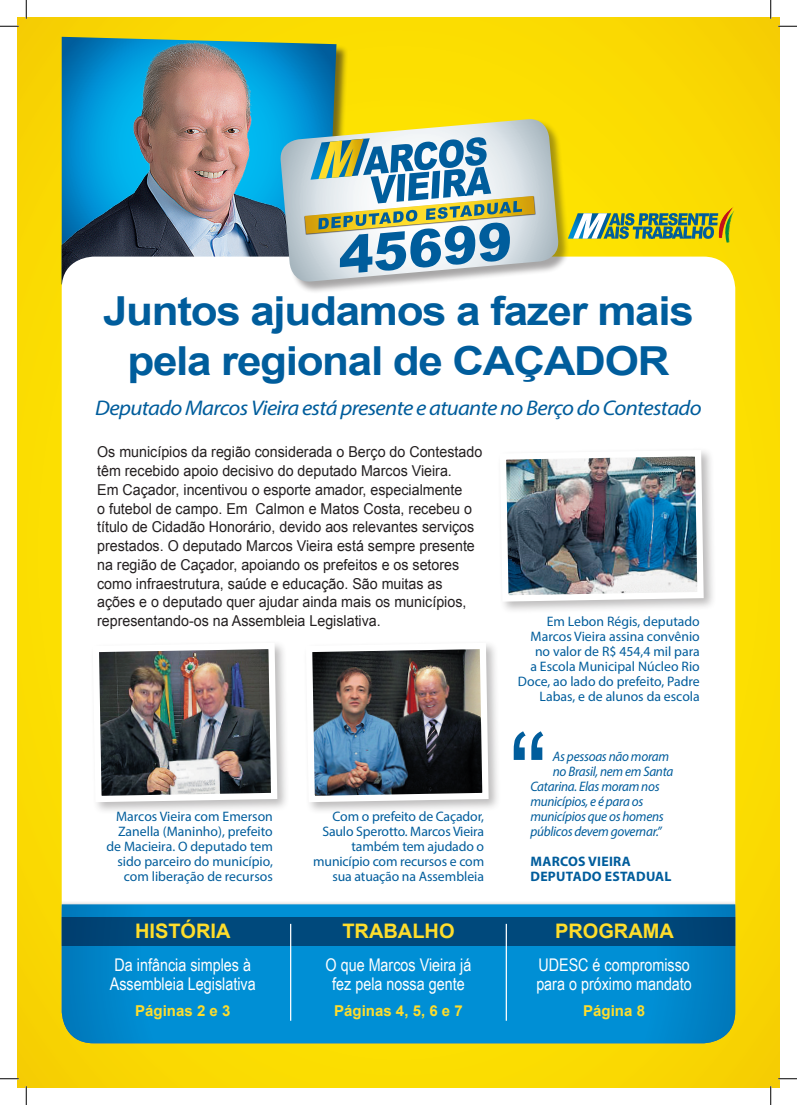
<style>
.page{position:relative;width:797px;height:1105px;background:#fff}
.page>*{position:absolute;margin:0;border:0;box-sizing:border-box;transform-origin:0 0}
.t1{font:700 40px/50px "Arial";letter-spacing:-.03em;color:#005d9c;text-align:center;scale:1.1 1}
.t2{font:italic 21.25px "Myriad Pro";letter-spacing:-.03em;color:#005d9c;scale:1.07 1}
.t3{font:700 20px "Arial";color:#ffdd2b}
.t4{font:17.5px/19.4px "Arial Narrow";color:#fff}
.t5{font:15px/18.8px "Arial";color:#231f20;scale:.95 1}
.t6{font:700 15px "Arial";color:#ffdd2b}
.t7{font:13.75px/15px "Myriad Pro";color:#005d9c;text-align:right}
.t8{font:italic 13.75px "Myriad Pro";letter-spacing:-.02em;color:#005d9c;scale:.96 1}
.t9{font:700 13.75px/15px "Myriad Pro";letter-spacing:.02em;color:#005d9c}
</style>
<div class="page">
<div style="left:17px;top:17px;width:762px;height:1070px;background:#fadc02"></div>
<svg style="left:314px;top:43px;width:22px;height:76px;background:#096ea4"></svg>
<img style="left:62px;top:37px;width:252px;height:246px">
<div style="left:62px;top:257px;width:673px;height:786px;background:#fff;border-radius:32px"></div>
<div style="left:62px;top:901px;width:673px;height:142px;background:#efeeee"></div>
<svg style="left:62px;top:904px;width:673px;height:139px;background:#028cd0"></svg>
<div style="left:62px;top:917px;width:673px;height:29px;background:#00497c"></div>
<svg style="left:570px;top:207px;width:164px;height:36px"></svg>
<div style="left:281px;top:119px;width:289px;height:175px;background:#231f20;opacity:.4"></div>
<svg style="left:279px;top:119px;width:281px;height:164px"></svg>
<svg style="left:305px;top:137px;width:230px;height:136px;background:#9cb8b8"></svg>
<hr style="left:290px;top:924px;width:1px;height:97px;background:#fff">
<hr style="left:505px;top:924px;width:2px;height:97px;background:#fff">
<svg style="left:513px;top:731px;width:30px;height:29px"></svg>
<div style="left:497px;top:447px;width:219px;height:167px;background:#231f20;opacity:.3"></div>
<img style="left:497px;top:447px;width:210px;height:158px">
<div style="left:90px;top:640px;width:200px;height:175px;background:#231f20;opacity:.3"></div>
<img style="left:90px;top:640px;width:190px;height:165px">
<div style="left:303px;top:640px;width:198px;height:175px;background:#231f20;opacity:.3"></div>
<img style="left:303px;top:640px;width:189px;height:165px">
<svg style="left:0;top:25px;width:19px;height:2px"></svg>
<svg style="left:778px;top:25px;width:19px;height:2px"></svg>
<svg style="left:0;top:1078px;width:19px;height:1px"></svg>
<svg style="left:778px;top:1078px;width:19px;height:1px"></svg>
<svg style="left:25px;top:0;width:2px;height:19px"></svg>
<svg style="left:25px;top:1086px;width:2px;height:19px"></svg>
<svg style="left:770px;top:0;width:1px;height:19px"></svg>
<svg style="left:770px;top:1086px;width:1px;height:19px"></svg>
<h1 class="t1" style="left:103px;top:288px;width:538px">Juntos ajudamos a fazer mais pela regional de CAÇADOR</h1>
<h2 class="t2" style="left:95px;top:395px;width:568px">Deputado Marcos Vieira está presente e atuante no Berço do Contestado</h2>
<p class="t5" style="left:97px;top:443px;width:407px">Os municípios da região considerada o Berço do Contestado têm recebido apoio decisivo do deputado Marcos Vieira.<br>Em Caçador, incentivou o esporte amador, especialmente<br>o futebol de campo. Em Calmon e Matos Costa, recebeu o título de Cidadão Honorário, devido aos relevantes serviços prestados. O deputado Marcos Vieira está sempre presente na região de Caçador, apoiando os prefeitos e os setores como infraestrutura, saúde e educação. São muitas as ações e o deputado quer ajudar ainda mais os municípios, representando-os na Assembleia Legislativa.</p>
<p class="t7" style="left:106px;top:809px;width:168px">Marcos Vieira com Emerson<br>Zanella (Maninho), prefeito de Macieira. O deputado tem sido parceiro do município, com liberação de recursos</p>
<h3 class="t3" style="left:135px;top:918px;width:97px">HISTÓRIA</h3>
<p class="t4" style="left:110px;top:954px;width:147px">Da infância simples à<br>Assembleia Legislativa</p>
<p class="t6" style="left:135px;top:1001px;width:97px">Páginas 2 e 3</p>
<p class="t7" style="left:313px;top:809px;width:172px">Com o prefeito de Caçador,<br>Saulo Sperotto. Marcos Vieira também tem ajudado o município com recursos e com sua atuação na Assembleia</p>
<h3 class="t3" style="left:342px;top:918px;width:114px">TRABALHO</h3>
<p class="t4" style="left:325px;top:954px;width:147px;text-align:center">O que Marcos Vieira já fez pela nossa gente</p>
<p class="t6" style="left:334px;top:1001px;width:130px">Páginas 4, 5, 6 e 7</p>
<p class="t7" style="left:518px;top:614px;width:183px">Em Lebon Régis, deputado<br>Marcos Vieira assina convênio no valor de R$ 454,4 mil para<br>a Escola Municipal Núcleo Rio<br>Doce, ao lado do prefeito, Padre<br>Labas, e de alunos da escola</p>
<p class="t8" style="left:553px;top:748px;width:122px">As pessoas não moram</p>
<p class="t8" style="left:553px;top:763px;width:127px">no Brasil, nem em Santa</p>
<p class="t8" style="left:530px;top:778px;width:136px">Catarina. Elas moram nos</p>
<p class="t8" style="left:530px;top:793px;width:119px">municípios, e é para os</p>
<p class="t8" style="left:530px;top:808px;width:140px">municípios que os homens</p>
<p class="t8" style="left:530px;top:823px;width:138px">públicos devem governar.”</p>
<p class="t9" style="left:530px;top:854px;width:143px">MARCOS VIEIRA<br>DEPUTADO ESTADUAL</p>
<h3 class="t3" style="left:555px;top:918px;width:120px">PROGRAMA</h3>
<p class="t4" style="left:536px;top:954px;width:157px">UDESC é compromisso para o próximo mandato</p>
<p class="t6" style="left:583px;top:1001px;width:63px">Página 8</p>
</div>
